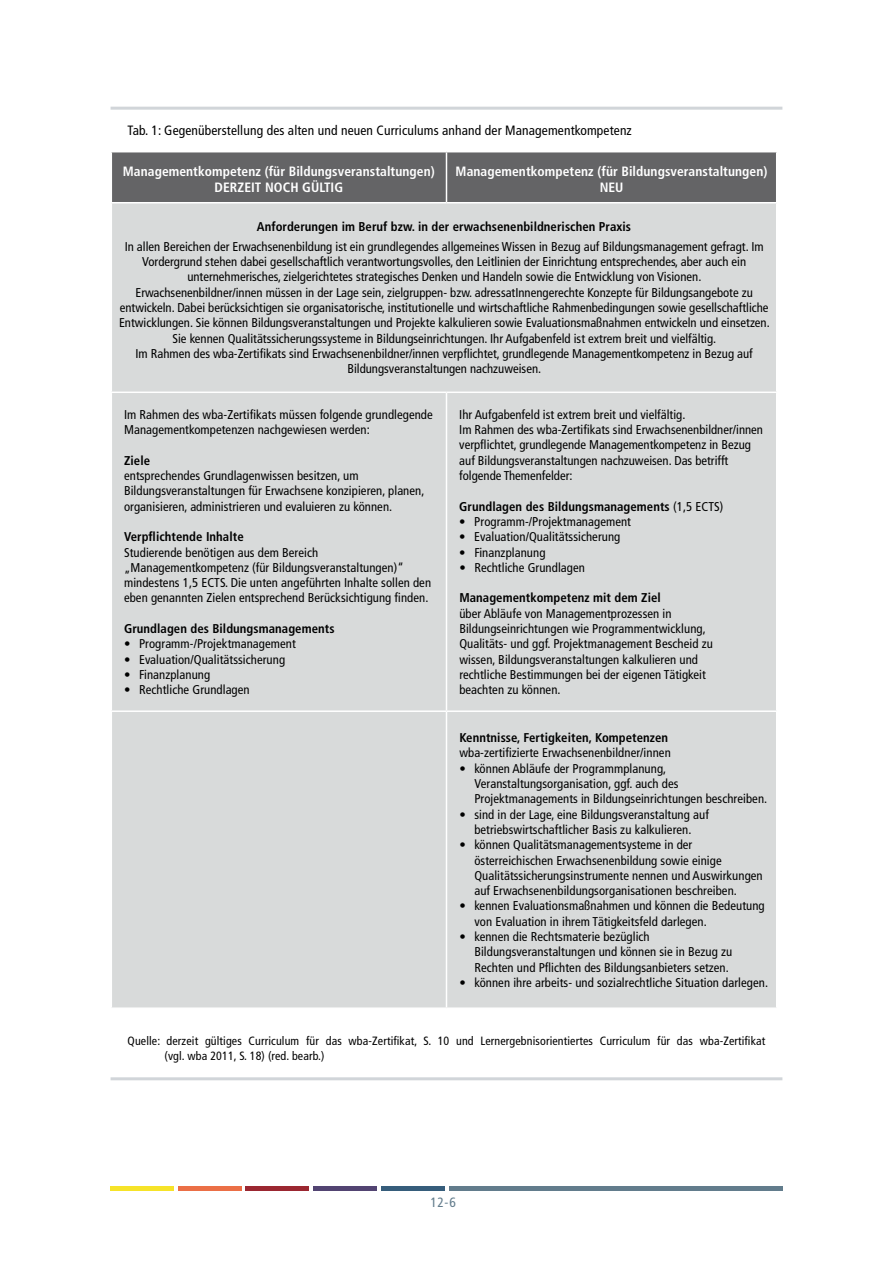
<style>
.page{position:relative;width:893px;height:1263px;background:#fff}
.page>*{position:absolute;margin:0;border:0;box-sizing:border-box;transform-origin:0 0}
.t1{font:700 condensed 13.5px/16.2px "Frutiger LT Std";letter-spacing:.005em;color:#fff;text-align:center}
.t2{font:condensed 13.5px "Frutiger LT Std";letter-spacing:.01em;color:#000}
.t3{font:condensed 13.5px "Frutiger LT Std";color:#627c8c}
.t4{font:condensed 12.75px/15.3px "Frutiger LT Std";letter-spacing:.005em;color:#000}
.t5{font:700 condensed 12.75px "Frutiger LT Std";letter-spacing:.005em;color:#000}
.t6{font:condensed 12px/15px "Frutiger LT Std";letter-spacing:.01em;color:#000}
.s1{font-weight:400}
</style>
<div class="page">
<div style="left:111px;top:1186px;width:63px;height:5px;background:#f6e329"></div>
<div style="left:178px;top:1186px;width:64px;height:5px;background:#eb6f46"></div>
<div style="left:246px;top:1186px;width:63px;height:5px;background:#9b2731"></div>
<div style="left:313px;top:1186px;width:64px;height:5px;background:#524472"></div>
<div style="left:381px;top:1186px;width:63px;height:5px;background:#365d7b"></div>
<div style="left:449px;top:1186px;width:333px;height:5px;background:#627c8c"></div>
<hr style="left:111px;top:107px;width:671px;height:3px;background:#d1d5d9">
<hr style="left:111px;top:1077px;width:671px;height:3px;background:#d1d5d9">
<div style="left:112px;top:152px;width:664px;height:50px;background:#646466"></div>
<div style="left:112px;top:203px;width:664px;height:804px;background:#d8dada"></div>
<hr style="left:446px;top:152px;width:1px;height:50px;background:#fff">
<hr style="left:446px;top:393px;width:1px;height:317px;background:#fff">
<hr style="left:111px;top:710px;width:335px;height:2px;background:#fff">
<hr style="left:446px;top:710px;width:331px;height:2px;background:#fff">
<hr style="left:446px;top:712px;width:1px;height:295px;background:#fff">
<hr style="left:111px;top:391px;width:335px;height:2px;background:#fff">
<hr style="left:446px;top:391px;width:331px;height:2px;background:#fff">
<p class="t2" style="left:128px;top:123px;width:506px">Tab. 1: Gegenüberstellung des alten und neuen Curriculums anhand der Managementkompetenz</p>
<p class="t1" style="left:123px;top:163px;width:313px">Managementkompetenz (für Bildungsveranstaltungen)<br>DERZEIT NOCH GÜLTIG</p>
<p class="t1" style="left:456px;top:163px;width:313px">Managementkompetenz (für Bildungsveranstaltungen)<br>NEU</p>
<p class="t5" style="left:257px;top:219px;width:376px">Anforderungen im Beruf bzw. in der erwachsenenbildnerischen Praxis</p>
<p class="t4" style="left:119px;top:239px;width:652px;text-align:center">In allen Bereichen der Erwachsenenbildung ist ein grundlegendes allgemeines Wissen in Bezug auf Bildungsmanagement gefragt. Im Vordergrund stehen dabei gesellschaftlich verantwortungsvolles, den Leitlinien der Einrichtung entsprechendes, aber auch ein unternehmerisches, zielgerichtetes strategisches Denken und Handeln sowie die Entwicklung von Visionen.<br>Erwachsenenbildner/innen müssen in der Lage sein, zielgruppen- bzw. adressatInnengerechte Konzepte für Bildungsangebote zu entwickeln. Dabei berücksichtigen sie organisatorische, institutionelle und wirtschaftliche Rahmenbedingungen sowie gesellschaftliche Entwicklungen. Sie können Bildungsveranstaltungen und Projekte kalkulieren sowie Evaluationsmaßnahmen entwickeln und einsetzen.<br>Sie kennen Qualitätssicherungssysteme in Bildungseinrichtungen. Ihr Aufgabenfeld ist extrem breit und vielfältig.<br>Im Rahmen des wba-Zertifikats sind Erwachsenenbildner/innen verpflichtet, grundlegende Managementkompetenz in Bezug auf Bildungsveranstaltungen nachzuweisen.</p>
<p class="t4" style="left:124px;top:407px;width:310px">Im Rahmen des wba-Zertifikats müssen folgende grundlegende<br>Managementkompetenzen nachgewiesen werden:</p>
<p class="t5" style="left:124px;top:453px;width:28px">Ziele</p>
<p class="t4" style="left:124px;top:468px;width:302px">entsprechendes Grundlagenwissen besitzen, um<br>Bildungsveranstaltungen für Erwachsene konzipieren, planen, organisieren, administrieren und evaluieren zu können.</p>
<p class="t5" style="left:124px;top:529px;width:121px">Verpflichtende Inhalte</p>
<p class="t4" style="left:124px;top:545px;width:309px">Studierende benötigen aus dem Bereich „Managementkompetenz (für Bildungsveranstaltungen)“ mindestens 1,5 ECTS. Die unten angeführten Inhalte sollen den eben genannten Zielen entsprechend Berücksichtigung finden.</p>
<p class="t5" style="left:124px;top:621px;width:212px">Grundlagen des Bildungsmanagements</p>
<p class="t4" style="left:124px;top:636px;width:173px">• Programm-/Projektmanagement</p>
<p class="t4" style="left:124px;top:652px;width:163px">• Evaluation/Qualitätssicherung</p>
<p class="t4" style="left:124px;top:667px;width:88px">• Finanzplanung</p>
<p class="t4" style="left:124px;top:682px;width:127px">• Rechtliche Grundlagen</p>
<p class="t4" style="left:459px;top:407px;width:305px">Ihr Aufgabenfeld ist extrem breit und vielfältig.<br>Im Rahmen des wba-Zertifikats sind Erwachsenenbildner/innen verpflichtet, grundlegende Managementkompetenz in Bezug auf Bildungsveranstaltungen nachzuweisen. Das betrifft folgende Themenfelder:</p>
<p class="t5" style="left:459px;top:499px;width:266px">Grundlagen des Bildungsmanagements <span class="s1">(1,5 ECTS)</span></p>
<p class="t4" style="left:459px;top:514px;width:173px">• Programm-/Projektmanagement</p>
<p class="t4" style="left:459px;top:529px;width:163px">• Evaluation/Qualitätssicherung</p>
<p class="t4" style="left:459px;top:545px;width:88px">• Finanzplanung</p>
<p class="t4" style="left:459px;top:560px;width:127px">• Rechtliche Grundlagen</p>
<p class="t5" style="left:459px;top:590px;width:203px">Managementkompetenz mit dem Ziel</p>
<p class="t4" style="left:459px;top:606px;width:255px">über Abläufe von Managementprozessen in Bildungseinrichtungen wie Programmentwicklung, Qualitäts- und ggf. Projektmanagement Bescheid zu wissen, Bildungsveranstaltungen kalkulieren und rechtliche Bestimmungen bei der eigenen Tätigkeit beachten zu können.</p>
<p class="t5" style="left:459px;top:730px;width:210px">Kenntnisse, Fertigkeiten, Kompetenzen</p>
<p class="t4" style="left:459px;top:745px;width:213px">wba-zertifizierte Erwachsenenbildner/innen</p>
<p class="t4" style="left:474px;top:761px;width:294px;text-indent:-15px">• können Abläufe der Programmplanung,<br>Veranstaltungsorganisation, ggf. auch des<br>Projektmanagements in Bildungseinrichtungen beschreiben.</p>
<p class="t4" style="left:459px;top:807px;width:251px;text-align:center">• sind in der Lage, eine Bildungsveranstaltung auf betriebswirtschaftlicher Basis zu kalkulieren.</p>
<p class="t4" style="left:474px;top:837px;width:290px;text-indent:-15px">• können Qualitätsmanagementsysteme in der österreichischen Erwachsenenbildung sowie einige Qualitätssicherungsinstrumente nennen und Auswirkungen auf Erwachsenenbildungsorganisationen beschreiben.</p>
<p class="t4" style="left:474px;top:898px;width:292px;text-indent:-15px">• kennen Evaluationsmaßnahmen und können die Bedeutung von Evaluation in ihrem Tätigkeitsfeld darlegen.</p>
<p class="t4" style="left:474px;top:929px;width:259px;text-indent:-15px">• kennen die Rechtsmaterie bezüglich<br>Bildungsveranstaltungen und können sie in Bezug zu<br>Rechten und Pflichten des Bildungsanbieters setzen.</p>
<p class="t4" style="left:459px;top:975px;width:310px">• können ihre arbeits- und sozialrechtliche Situation darlegen.</p>
<p class="t6" style="left:165px;top:1034px;width:602px;text-indent:-37px">Quelle: derzeit gültiges Curriculum für das wba-Zertifikat, S. 10 und Lernergebnisorientiertes Curriculum für das wba-Zertifikat (vgl. wba 2011, S. 18) (red. bearb.)</p>
<p class="t3" style="left:430px;top:1195px;width:27px">12-6</p>
</div>
